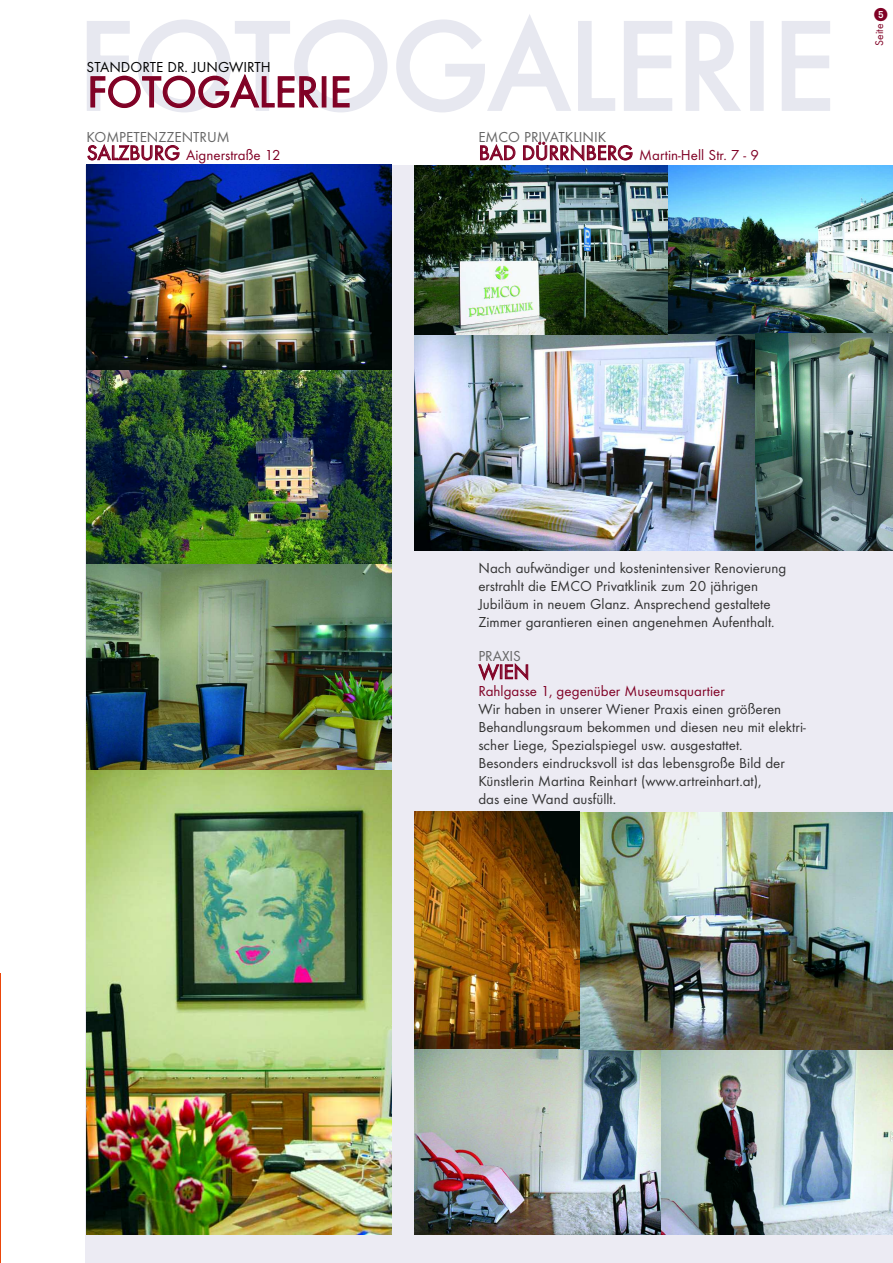
<style>
.page{position:relative;width:893px;height:1263px;background:#fff}
.page>*{position:absolute;margin:0;border:0;box-sizing:border-box;transform-origin:0 0}
.t1{font:129px "Futura T";letter-spacing:-.005em;color:#e7e8f0}
.t2{font:45px "Futura T";letter-spacing:-.005em;color:#800125}
.t3{font:21px "Futura T";color:#800125}
.t4{font:15px/18px "Futura T";color:#333}
.t5{font:15px/18px "Futura T";color:#800125}
.t6{font:15px/18px "Futura T";color:#666}
.t7{font:15px "Futura T";color:#000}
.t8{font:11.55px "Futura T";color:#800125}
.s1{font-size:21px;color:#800125}
.s2{color:#800125}
.s3{color:#666}
.s4{font-size:21px}
</style>
<div class="page">
<hr style="left:0;top:973px;width:1px;height:290px;background:#eb460a">
<div style="left:86px;top:165px;width:807px;height:1098px;background:#ecebf3"></div>
<img style="left:415px;top:1049px;width:478px;height:185px">
<img style="left:668px;top:165px;width:225px;height:169px">
<img style="left:415px;top:812px;width:478px;height:237px">
<img style="left:415px;top:334px;width:478px;height:216px">
<img style="left:415px;top:165px;width:253px;height:169px">
<img style="left:86px;top:165px;width:306px;height:1069px">
<h1 class="t1" style="left:77px;top:-11px;width:759px">FOTOGALERIE</h1>
<p class="t7" style="left:87px;top:58px;width:186px">STANDORTE DR. JUNGWIRTH</p>
<h2 class="t2" style="left:87px;top:65px;width:265px">FOTOGALERIE</h2>
<p class="t6" style="left:87px;top:128px;width:196px">KOMPETENZZENTRUM<br><span class="s1">SALZBURG</span> <span class="s2">Aignerstraße 12</span></p>
<p class="t5" style="left:478px;top:128px;width:282px"><span class="s3">EMCO PRIVATKLINIK<br></span><span class="s4">BAD DÜRRNBERG</span> Martin-Hell Str. 7 - 9</p>
<p class="t8" style="left:872px;top:46px;width:24px;rotate:-90deg">Seite</p>
<p class="t4" style="left:478px;top:558px;width:310px">Nach aufwändiger und kostenintensiver Renovierung erstrahlt die EMCO Privatklinik zum 20 jährigen Jubiläum in neuem Glanz. Ansprechend gestaltete Zimmer garantieren einen angenehmen Aufenthalt.</p>
<p class="t6" style="left:478px;top:647px;width:44px">PRAXIS</p>
<h3 class="t3" style="left:479px;top:659px;width:52px">WIEN</h3>
<p class="t5" style="left:478px;top:681px;width:248px">Rahlgasse 1, gegenüber Museumsquartier</p>
<p class="t4" style="left:478px;top:699px;width:329px">Wir haben in unserer Wiener Praxis einen größeren Behandlungsraum bekommen und diesen neu mit elektri&shy;scher Liege, Spezialspiegel usw. ausgestattet.<br>Besonders eindrucksvoll ist das lebensgroße Bild der Künstlerin Martina Reinhart (www.artreinhart.at),<br>das eine Wand ausfüllt.</p>
</div>
